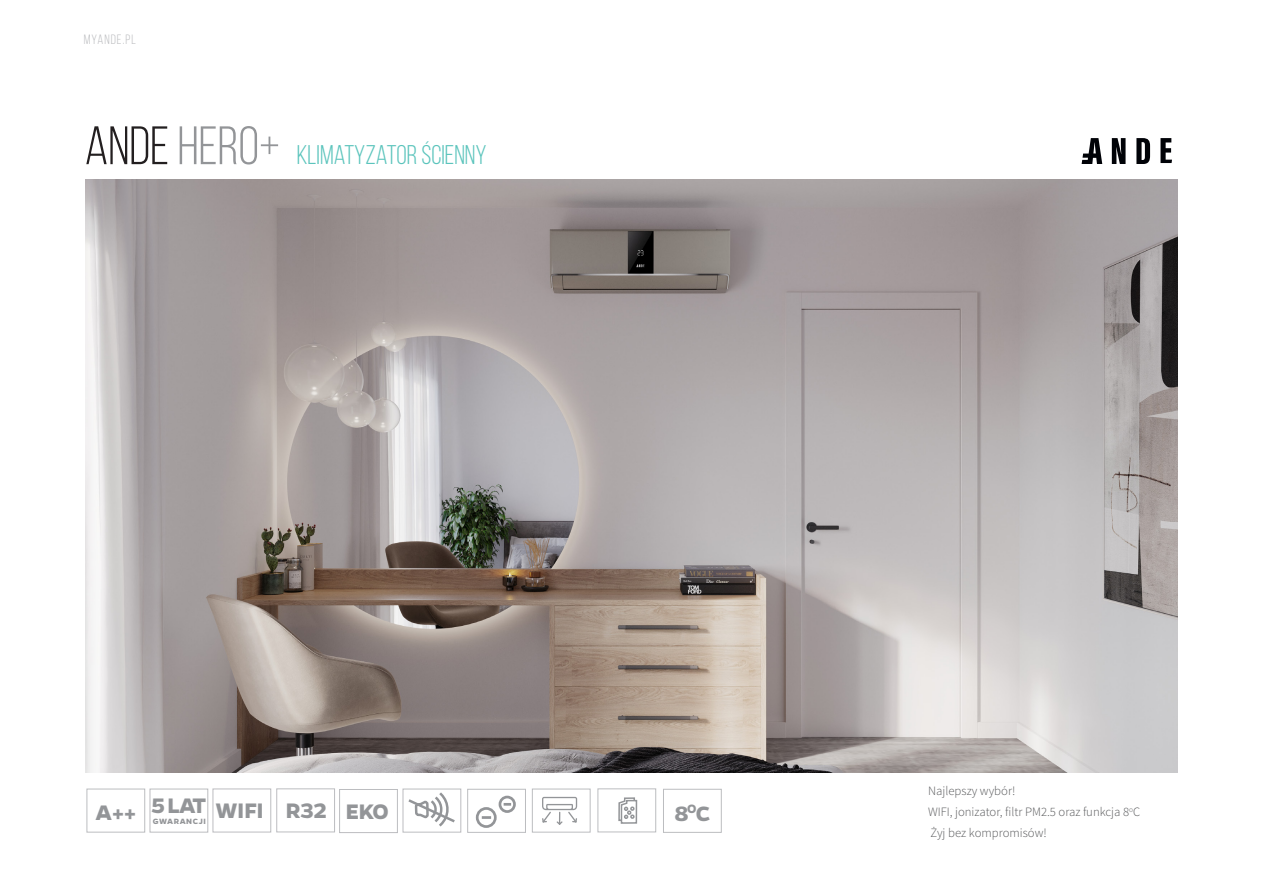
<style>
.page{position:relative;width:1263px;height:893px;background:#fff}
.page>*{position:absolute;margin:0;border:0;box-sizing:border-box;transform-origin:0 0}
.t1{font:27px "Bebas Neue";color:#5bc4bc}
.Styl_akapitowy_1{font:700 23.7px "Gentona";color:#939598}
.Styl_akapitowy_1-2{font:700 23.4px "Gentona";color:#939598}
.t2{font:13.5px "Bebas Neue";letter-spacing:.075em;color:#bcbdc0}
.Regular_text{font:300 12.75px "Source Sans Pro";color:#57585a}
.Styl_akapitowy_1-3{font:700 8.7px "Gentona";letter-spacing:.065em;color:#939598}
.s1{font-size:54px;color:#231f20}
.s2{font-size:54px;color:#939598}
</style>
<div class="page">
<img style="left:85px;top:179px;width:1093px;height:593px">
<svg style="left:1081px;top:138px;width:21px;height:25px"></svg>
<svg style="left:1112px;top:138px;width:13px;height:25px"></svg>
<svg style="left:1136px;top:138px;width:14px;height:25px"></svg>
<svg style="left:1160px;top:138px;width:12px;height:25px"></svg>
<div style="left:663px;top:789px;width:59px;height:44px;border:1px solid #bcbdc0"></div>
<div style="left:597px;top:788px;width:59px;height:44px;border:1px solid #bcbdc0"></div>
<div style="left:467px;top:789px;width:59px;height:44px;border:1px solid #bcbdc0"></div>
<div style="left:86px;top:789px;width:59px;height:44px;border:1px solid #bcbdc0"></div>
<div style="left:150px;top:789px;width:58px;height:44px;border:1px solid #bcbdc0"></div>
<div style="left:276px;top:788px;width:59px;height:44px;border:1px solid #bcbdc0"></div>
<div style="left:212px;top:788px;width:59px;height:44px;border:1px solid #bcbdc0"></div>
<div style="left:339px;top:789px;width:59px;height:44px;border:1px solid #bcbdc0"></div>
<svg style="left:408px;top:792px;width:47px;height:35px"></svg>
<div style="left:402px;top:789px;width:59px;height:44px;border:1px solid #bcbdc0"></div>
<svg style="left:542px;top:797px;width:35px;height:28px"></svg>
<div style="left:532px;top:789px;width:59px;height:44px;border:1px solid #bcbdc0"></div>
<svg style="left:618px;top:797px;width:20px;height:27px"></svg>
<svg style="left:475px;top:795px;width:41px;height:33px"></svg>
<p class="t2" style="left:84px;top:32px;width:54px">MYANDE.PL</p>
<p class="t1" style="left:85px;top:140px;width:403px"><span class="s1">ANDE</span> <span class="s2">HERO+</span> KLIMATYZATOR ŚCIENNY</p>
<p class="Styl_akapitowy_1" style="left:96px;top:798px;width:42px">A++</p>
<p class="Styl_akapitowy_1" style="left:152px;top:791px;width:56px">5 LAT</p>
<p class="Styl_akapitowy_1-3" style="left:153px;top:816px;width:55px">GWARANCJI</p>
<p class="Styl_akapitowy_1" style="left:216px;top:797px;width:50px">WIFI</p>
<p class="Styl_akapitowy_1" style="left:286px;top:797px;width:42px">R32</p>
<p class="Styl_akapitowy_1" style="left:346px;top:798px;width:44px">EKO</p>
<p class="Styl_akapitowy_1-2" style="left:675px;top:800px;width:37px">8<sup>O</sup>C</p>
<p class="Regular_text" style="left:928px;top:783px;width:89px">Najlepszy wybór!</p>
<p class="Regular_text" style="left:928px;top:804px;width:214px">WIFI, jonizator, filtr PM2.5 oraz funkcja 8<sup>o</sup>C</p>
<p class="Regular_text" style="left:931px;top:825px;width:118px">Żyj bez kompromisów!</p>
</div>
